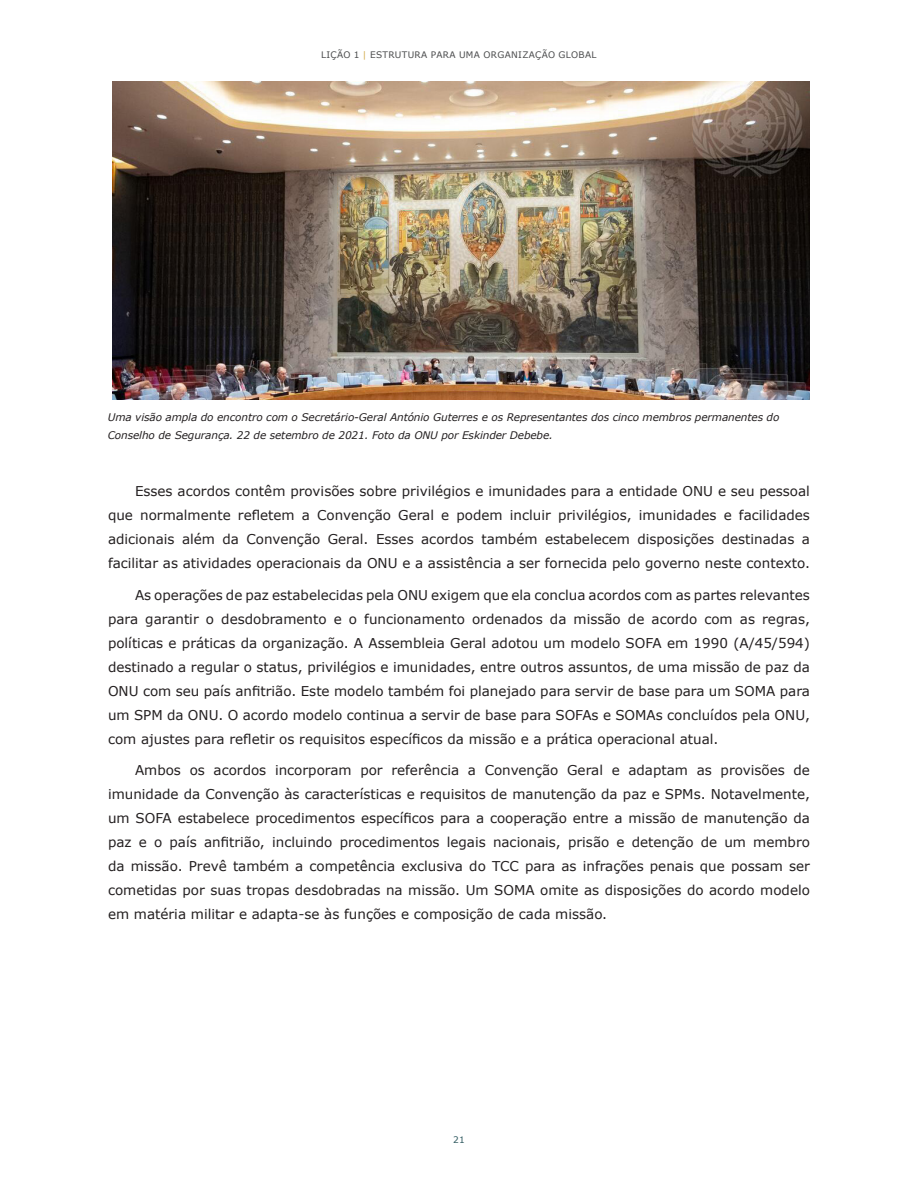
<style>
.page{position:relative;width:918px;height:1188px;background:#fff}
.page>*{position:absolute;margin:0;border:0;box-sizing:border-box;transform-origin:0 0}
.BT_BodyText{font:13.5px/24px "Verdana";color:#231f20;text-align:justify}
.IC_ImageCaption{font:italic 10.5px/18px "Verdana";letter-spacing:-.01em;color:#231f20}
.t1{font:9px "Verdana";letter-spacing:.035em;color:#4b4c4d}
.t2{font:9px "Verdana";color:#305a60}
.s1{color:#d3ad50}
</style>
<div class="page">
<img style="left:112px;top:81px;width:698px;height:319px">
<p class="t1" style="left:321px;top:49px;width:63px">LIÇÃO 1 <span class="s1">|</span> Estrutura</p>
<p class="t1" style="left:431px;top:49px;width:3px">para</p>
<p class="t1" style="left:459px;top:49px;width:8px">uma</p>
<p class="t1" style="left:483px;top:49px;width:15px">Organi</p>
<p class="t1" style="left:522px;top:49px;width:46px">zação Global</p>
<p class="IC_ImageCaption" style="left:108px;top:408px;width:673px">Uma visão ampla do encontro com o Secretário-Geral António Guterres e os Representantes dos cinco membros permanentes do<br>Conselho de Segurança. 22 de setembro de 2021. Foto da ONU por Eskinder Debebe.</p>
<p class="BT_BodyText" style="left:108px;top:479px;width:704px;text-indent:27px">Esses acordos contêm provisões sobre privilégios e imunidades para a entidade ONU e seu pessoal que normalmente refletem a Convenção Geral e podem incluir privilégios, imunidades e facilidades adicionais além da Convenção Geral. Esses acordos também estabelecem disposições destinadas a facilitar as atividades operacionais da ONU e a assistência a ser fornecida pelo governo neste contexto.</p>
<p class="BT_BodyText" style="left:108px;top:583px;width:704px;text-indent:27px">As operações de paz estabelecidas pela ONU exigem que ela conclua acordos com as partes relevantes para garantir o desdobramento e o funcionamento ordenados da missão de acordo com as regras, políticas e práticas da organização. A Assembleia Geral adotou um modelo SOFA em 1990 (A/45/594) destinado a regular o status, privilégios e imunidades, entre outros assuntos, de uma missão de paz da ONU com seu país anfitrião. Este modelo também foi planejado para servir de base para um SOMA para um SPM da ONU. O acordo modelo continua a servir de base para SOFAs e SOMAs concluídos pela ONU, com ajustes para refletir os requisitos específicos da missão e a prática operacional atual.</p>
<p class="BT_BodyText" style="left:108px;top:758px;width:704px;text-indent:27px">Ambos os acordos incorporam por referência a Convenção Geral e adaptam as provisões de imunidade da Convenção às características e requisitos de manutenção da paz e SPMs. Notavelmente, um SOFA estabelece procedimentos específicos para a cooperação entre a missão de manutenção da paz e o país anfitrião, incluindo procedimentos legais nacionais, prisão e detenção de um membro da missão. Prevê também a competência exclusiva do TCC para as infrações penais que possam ser cometidas por suas tropas desdobradas na missão. Um SOMA omite as disposições do acordo modelo em matéria militar e adapta-se às funções e composição de cada missão.</p>
<p class="t2" style="left:453px;top:1133px;width:13px">21</p>
</div>
